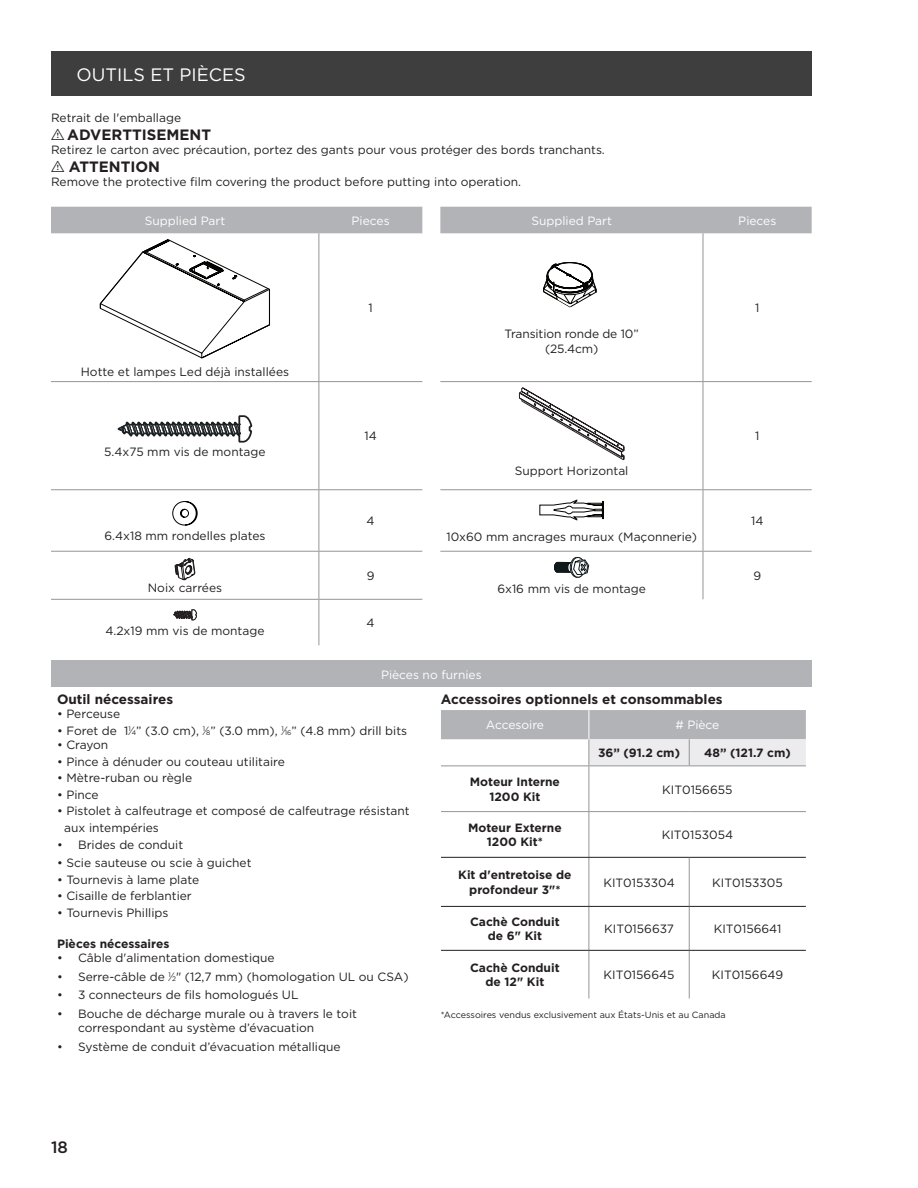
<style>
.page{position:relative;width:918px;height:1188px;background:#fff}
.page>*{position:absolute;margin:0;border:0;box-sizing:border-box;transform-origin:0 0}
.t1{font:18px "Gotham";color:#fff}
.t2{font:500 16.5px "Gotham";color:#231f20}
.t3{font:700 15px "Gotham";color:#231f20}
.t4{font:700 13.5px "Gotham";color:#231f20}
.t5{font:12px/14.4px "Gotham";color:#231f20}
.t6{font:700 12px/14.4px "Gotham";color:#231f20;text-align:center}
.t7{font:12px "Gotham";color:#fff}
.t8{font:9px "Gotham";color:#231f20}
.s1{font-family:"tables";font-weight:400}
.s2{font-size:6.6px}
</style>
<div class="page">
<div style="left:51px;top:51px;width:761px;height:44px;background:#3e3e3f"></div>
<div style="left:51px;top:207px;width:761px;height:26px;background:#b2b3b7"></div>
<hr style="left:319px;top:233px;width:1px;height:148px;background:#939598">
<hr style="left:703px;top:233px;width:1px;height:148px;background:#939598">
<hr style="left:51px;top:381px;width:268px;height:1px;background:#939598">
<hr style="left:319px;top:381px;width:103px;height:1px;background:#939598">
<hr style="left:319px;top:382px;width:1px;height:107px;background:#939598">
<hr style="left:51px;top:489px;width:268px;height:1px;background:#939598">
<hr style="left:319px;top:489px;width:103px;height:1px;background:#939598">
<hr style="left:319px;top:490px;width:1px;height:61px;background:#939598">
<hr style="left:440px;top:381px;width:263px;height:1px;background:#939598">
<hr style="left:703px;top:382px;width:1px;height:107px;background:#939598">
<hr style="left:703px;top:381px;width:109px;height:1px;background:#939598">
<hr style="left:440px;top:489px;width:263px;height:1px;background:#939598">
<hr style="left:703px;top:490px;width:1px;height:61px;background:#939598">
<hr style="left:703px;top:489px;width:109px;height:1px;background:#939598">
<hr style="left:440px;top:551px;width:263px;height:1px;background:#939598">
<hr style="left:703px;top:552px;width:1px;height:47px;background:#939598">
<hr style="left:703px;top:551px;width:109px;height:1px;background:#939598">
<hr style="left:51px;top:599px;width:268px;height:1px;background:#939598">
<hr style="left:319px;top:600px;width:1px;height:45px;background:#939598">
<hr style="left:319px;top:599px;width:103px;height:1px;background:#939598">
<hr style="left:51px;top:551px;width:268px;height:1px;background:#939598">
<hr style="left:319px;top:551px;width:103px;height:1px;background:#939598">
<hr style="left:319px;top:552px;width:1px;height:47px;background:#939598">
<svg style="left:100px;top:239px;width:170px;height:120px"></svg>
<svg style="left:543px;top:262px;width:54px;height:46px"></svg>
<svg style="left:118px;top:415px;width:135px;height:28px"></svg>
<svg style="left:519px;top:387px;width:105px;height:73px"></svg>
<svg style="left:172px;top:501px;width:26px;height:24px"></svg>
<svg style="left:539px;top:500px;width:65px;height:20px"></svg>
<svg style="left:174px;top:558px;width:22px;height:23px"></svg>
<svg style="left:554px;top:556px;width:35px;height:22px"></svg>
<svg style="left:173px;top:609px;width:24px;height:11px"></svg>
<div style="left:51px;top:661px;width:761px;height:26px;background:#b2b3b7"></div>
<hr style="left:589px;top:766px;width:1px;height:45px;background:#939598">
<hr style="left:441px;top:811px;width:148px;height:1px;background:#939598">
<hr style="left:589px;top:811px;width:100px;height:1px;background:#939598">
<hr style="left:589px;top:812px;width:1px;height:45px;background:#939598">
<hr style="left:689px;top:811px;width:117px;height:1px;background:#939598">
<svg style="left:441px;top:710px;width:365px;height:56px"></svg>
<hr style="left:589px;top:858px;width:1px;height:48px;background:#939598">
<hr style="left:589px;top:857px;width:100px;height:1px;background:#231f20">
<hr style="left:689px;top:858px;width:1px;height:48px;background:#939598">
<hr style="left:689px;top:857px;width:117px;height:1px;background:#231f20">
<hr style="left:589px;top:907px;width:1px;height:43px;background:#939598">
<hr style="left:589px;top:906px;width:100px;height:1px;background:#231f20">
<hr style="left:441px;top:857px;width:148px;height:1px;background:#231f20">
<hr style="left:441px;top:906px;width:148px;height:1px;background:#231f20">
<hr style="left:441px;top:950px;width:148px;height:1px;background:#231f20">
<hr style="left:689px;top:907px;width:1px;height:43px;background:#939598">
<hr style="left:689px;top:906px;width:117px;height:1px;background:#231f20">
<hr style="left:589px;top:951px;width:1px;height:48px;background:#939598">
<hr style="left:589px;top:950px;width:100px;height:1px;background:#231f20">
<hr style="left:689px;top:951px;width:1px;height:48px;background:#939598">
<hr style="left:689px;top:950px;width:117px;height:1px;background:#231f20">
<h1 class="t1" style="left:77px;top:63px;width:171px">OUTILS ET PIÈCES</h1>
<p class="t5" style="left:51px;top:110px;width:132px">Retrait de l'emballage</p>
<p class="t3" style="left:51px;top:124px;width:162px"><span class="s1">I</span> ADVERTTISEMENT</p>
<p class="t5" style="left:51px;top:142px;width:555px">Retirez le carton avec précaution, portez des gants pour vous protéger des bords tranchants.</p>
<p class="t3" style="left:51px;top:157px;width:111px"><span class="s1">I</span> ATTENTION</p>
<p class="t5" style="left:51px;top:175px;width:472px">Remove the protective film covering the product before putting into operation.</p>
<p class="t7" style="left:145px;top:213px;width:82px">Supplied Part</p>
<p class="t7" style="left:352px;top:213px;width:40px">Pieces</p>
<p class="t7" style="left:531px;top:213px;width:82px">Supplied Part</p>
<p class="t7" style="left:738px;top:213px;width:40px">Pieces</p>
<p class="t5" style="left:81px;top:364px;width:210px">Hotte et lampes Led déjà installées</p>
<p class="t5" style="left:104px;top:444px;width:163px">5.4x75 mm vis de montage</p>
<p class="t5" style="left:104px;top:528px;width:163px">6.4x18 mm rondelles plates</p>
<p class="t5" style="left:148px;top:581px;width:76px">Noix carrées</p>
<p class="t5" style="left:105px;top:624px;width:161px">4.2x19 mm vis de montage</p>
<p class="t5" style="left:368px;top:301px;width:6px">1</p>
<p class="t5" style="left:364px;top:429px;width:14px">14</p>
<p class="t5" style="left:367px;top:514px;width:10px">4</p>
<p class="t5" style="left:367px;top:568px;width:9px">9</p>
<p class="t5" style="left:367px;top:615px;width:10px">4</p>
<p class="t5" style="left:505px;top:326px;width:136px;text-align:center">Transition ronde de 10” (25.4cm)</p>
<p class="t5" style="left:515px;top:463px;width:115px">Support Horizontal</p>
<p class="t5" style="left:446px;top:529px;width:252px">10x60 mm ancrages muraux (Maçonnerie)</p>
<p class="t5" style="left:497px;top:582px;width:150px">6x16 mm vis de montage</p>
<p class="t7" style="left:381px;top:667px;width:102px">Pièces no furnies</p>
<p class="t5" style="left:755px;top:301px;width:6px">1</p>
<p class="t5" style="left:755px;top:429px;width:6px">1</p>
<p class="t5" style="left:751px;top:514px;width:14px">14</p>
<p class="t5" style="left:753px;top:568px;width:9px">9</p>
<p class="t4" style="left:57px;top:690px;width:118px">Outil nécessaires</p>
<p class="t5" style="left:57px;top:707px;width:65px">• Perceuse</p>
<p class="t5" style="left:57px;top:723px;width:352px">• Foret de 1<sup>1</sup>⁄<span class="s2">4</span>” (3.0 cm), <sup>1</sup>⁄<span class="s2">8</span>” (3.0 mm), <sup>1</sup>⁄<span class="s2">16</span>” (4.8 mm) drill bits</p>
<p class="t5" style="left:57px;top:738px;width:53px">• Crayon</p>
<p class="t5" style="left:57px;top:754px;width:229px">• Pince à dénuder ou couteau utilitaire</p>
<p class="t5" style="left:57px;top:771px;width:137px">• Mètre-ruban ou règle</p>
<p class="t5" style="left:57px;top:787px;width:43px">• Pince</p>
<p class="t5" style="left:64px;top:803px;width:347px;line-height:16.5px;text-indent:-7px">• Pistolet à calfeutrage et composé de calfeutrage résistant aux intempéries</p>
<p class="t5" style="left:57px;top:837px;width:128px">• Brides de conduit</p>
<p class="t5" style="left:57px;top:855px;width:196px">• Scie sauteuse ou scie à guichet</p>
<p class="t5" style="left:57px;top:872px;width:144px">• Tournevis à lame plate</p>
<p class="t5" style="left:57px;top:889px;width:136px">• Cisaille de ferblantier</p>
<p class="t5" style="left:57px;top:905px;width:113px">• Tournevis Phillips</p>
<p class="t6" style="left:57px;top:936px;width:114px">Pièces nécessaires</p>
<p class="t5" style="left:57px;top:950px;width:219px">• Câble d'alimentation domestique</p>
<p class="t5" style="left:57px;top:969px;width:353px">• Serre-câble de <sup>1</sup>⁄<span class="s2">2</span>" (12,7 mm) (homologation UL ou CSA)</p>
<p class="t5" style="left:57px;top:988px;width:243px">• 3 connecteurs de fils homologués UL</p>
<p class="t5" style="left:78px;top:1006px;width:281px;text-indent:-21px">• Bouche de décharge murale ou à travers le toit correspondant au système d’évacuation</p>
<p class="t5" style="left:57px;top:1039px;width:285px">• Système de conduit d’évacuation métallique</p>
<p class="t4" style="left:441px;top:690px;width:283px">Accessoires optionnels et consommables</p>
<p class="t7" style="left:486px;top:718px;width:60px">Accesoire</p>
<p class="t7" style="left:675px;top:718px;width:46px"># Pièce</p>
<p class="t6" style="left:598px;top:746px;width:83px">36” (91.2 cm)</p>
<p class="t6" style="left:704px;top:746px;width:88px">48” (121.7 cm)</p>
<p class="t6" style="left:470px;top:775px;width:92px">Moteur Interne<br>1200 Kit</p>
<p class="t5" style="left:662px;top:782px;width:72px">KIT0156655</p>
<p class="t6" style="left:468px;top:821px;width:95px">Moteur Externe<br>1200 Kit*</p>
<p class="t5" style="left:662px;top:828px;width:73px">KIT0153054</p>
<p class="t6" style="left:458px;top:868px;width:115px">Kit d'entretoise de profondeur 3"*</p>
<p class="t5" style="left:603px;top:875px;width:73px">KIT0153304</p>
<p class="t5" style="left:712px;top:875px;width:72px">KIT0153305</p>
<p class="t6" style="left:470px;top:914px;width:91px">Cachè Conduit de 6" Kit</p>
<p class="t5" style="left:604px;top:921px;width:71px">KIT0156637</p>
<p class="t5" style="left:714px;top:921px;width:69px">KIT0156641</p>
<p class="t6" style="left:470px;top:961px;width:91px">Cachè Conduit de 12" Kit</p>
<p class="t5" style="left:604px;top:968px;width:72px">KIT0156645</p>
<p class="t5" style="left:712px;top:968px;width:73px">KIT0156649</p>
<p class="t8" style="left:441px;top:1009px;width:286px">*Accessoires vendus exclusivement aux États-Unis et au Canada</p>
<h2 class="t2" style="left:51px;top:1136px;width:18px">18</h2>
</div>
